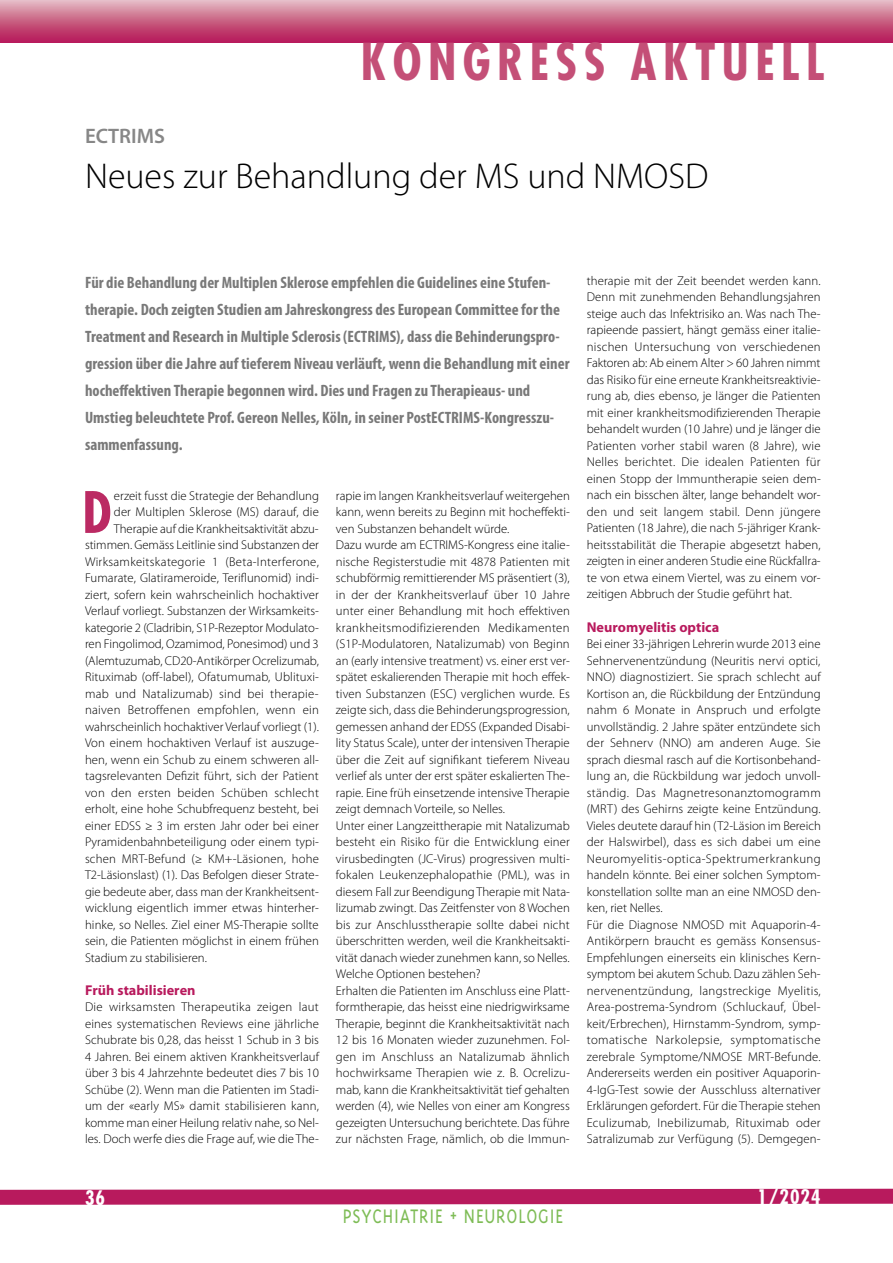
<style>
.page{position:relative;width:893px;height:1263px;background:#fff}
.page>*{position:absolute;margin:0;border:0;box-sizing:border-box;transform-origin:0 0}
.t1{font:700 condensed 55.5px "Futura";color:#bb2a63}
.t2{font:700 condensed 49.5px "Futura";letter-spacing:.13em;color:#c44f77}
.t3{font:300 36px "Myriad Pro";color:#000}
.t4{font:300 22.5px "Triplex";letter-spacing:.04em;color:#7ebc56;scale:.88 1}
.t5{font:600 21px "Myriad Pro";color:#878787}
.t6{font:700 condensed 19.5px "Futura";letter-spacing:.05em;color:#fff}
.t7{font:700 condensed 16.5px/27px "Myriad Pro";color:#797979}
.t8{font:700 14.25px "Myriad Pro";color:#b81a5d}
.t9{font:300 12.75px/16.5px "Myriad Pro";letter-spacing:.005em;color:#000;text-align:justify}
.t10{font:300 12.75px "Myriad Pro";letter-spacing:.025em;color:#000}
</style>
<div class="page">
<div style="left:0;top:0;width:893px;height:43px;background:linear-gradient(to bottom,#e2b7be,#b30f4f)"></div>
<svg style="left:0;top:1188px;width:893px;height:17px;background:#c0346f"></svg>
<h2 class="t2" style="left:361px;top:30px;width:465px">KONGRESS AKTUELL</h2>
<h3 class="t5" style="left:85px;top:125px;width:81px">ECTRIMS</h3>
<h3 class="t3" style="left:85px;top:157px;width:625px">Neues zur Behandlung der MS und NMOSD</h3>
<p class="t7" style="left:85px;top:269px;width:486px">Für die Behandlung der Multiplen Sklerose empfehlen die Guidelines eine Stufen&shy;therapie. Doch zeigten Studien am Jahreskongress des European Committee for the Treatment and Research in Multiple Sclerosis (ECTRIMS), dass die Behinderungspro&shy;gression über die Jahre auf tieferem Niveau verläuft, wenn die Behandlung mit einer hocheffektiven Therapie begonnen wird. Dies und Fragen zu Therapieaus- und Umstieg beleuchtete Prof. Gereon Nelles, Köln, in seiner PostECTRIMS-Kongresszu&shy;sammenfassung.</p>
<h1 class="t1" style="left:82px;top:477px;width:31px">D</h1>
<p class="t9" style="left:336px;top:487px;width:236px;text-align:left">rapie im langen Krankheitsverlauf weitergehen kann, wenn bereits zu Beginn mit hocheffekti&shy;ven Substanzen behandelt würde.<br>Dazu wurde am ECTRIMS-Kongress eine italie&shy;nische Registerstudie mit 4878 Patienten mit schubförmig remittierender MS präsentiert (3), in der der Krankheitsverlauf über 10 Jahre unter einer Behandlung mit hoch effektiven krankheitsmodifizierenden Medikamenten (S1P-Modulatoren, Natalizumab) von Beginn an (early intensive treatment) vs. einer erst ver&shy;spätet eskalierenden Therapie mit hoch effek&shy;tiven Substanzen (ESC) verglichen wurde. Es zeigte sich, dass die Behinderungsprogression, gemessen anhand der EDSS (Expanded Disabi&shy;lity Status Scale), unter der intensiven Therapie über die Zeit auf signifikant tieferem Niveau verlief als unter der erst später eskalierten The&shy;rapie. Eine früh einsetzende intensive Therapie zeigt demnach Vorteile, so Nelles.<br>Unter einer Langzeittherapie mit Natalizumab besteht ein Risiko für die Entwicklung einer virusbedingten (JC-Virus) progressiven multi&shy;fokalen Leukenzephalopathie (PML), was in diesem Fall zur Beendigung Therapie mit Nata&shy;lizumab zwingt. Das Zeitfenster von 8 Wochen bis zur Anschlusstherapie sollte dabei nicht überschritten werden, weil die Krankheitsakti&shy;vität danach wieder zunehmen kann, so Nelles.<br>Welche Optionen bestehen?<br>Erhalten die Patienten im Anschluss eine Platt&shy;formtherapie, das heisst eine niedrigwirksame Therapie, beginnt die Krankheitsaktivität nach 12 bis 16 Monaten wieder zuzunehmen. Fol&shy;gen im Anschluss an Natalizumab ähnlich hochwirksame Therapien wie z. B. Ocrelizu&shy;mab, kann die Krankheitsaktivität tief gehalten werden (4), wie Nelles von einer am Kongress gezeigten Untersuchung berichtete. Das führe zur nächsten Frage, nämlich, ob die Immun-</p>
<p class="t9" style="left:114px;top:487px;width:206px">erzeit fusst die Strategie der Behandlung</p>
<p class="t9" style="left:114px;top:504px;width:206px">der Multiplen Sklerose (MS) darauf, die</p>
<p class="t9" style="left:114px;top:520px;width:206px">Therapie auf die Krankheitsaktivität abzu-</p>
<p class="t9" style="left:85px;top:537px;width:235px">stimmen. Gemäss Leitlinie sind Substanzen der</p>
<p class="t10" style="left:85px;top:554px;width:235px">Wirksamkeitskategorie 1 (Beta-Interferone,</p>
<p class="t9" style="left:85px;top:570px;width:235px">Fumarate, Glatirameroide, Teriflunomid) indi-</p>
<p class="t9" style="left:85px;top:586px;width:235px">ziert, sofern kein wahrscheinlich hochaktiver</p>
<p class="t9" style="left:85px;top:603px;width:235px">Verlauf vorliegt. Substanzen der Wirksamkeits-</p>
<p class="t9" style="left:85px;top:619px;width:235px">kategorie 2 (Cladribin, S1P-Rezeptor Modulato-</p>
<p class="t9" style="left:85px;top:636px;width:235px">ren Fingolimod, Ozamimod, Ponesimod) und 3</p>
<p class="t9" style="left:85px;top:652px;width:235px">(Alemtuzumab, CD20-Antikörper Ocrelizumab,</p>
<p class="t9" style="left:85px;top:669px;width:235px">Rituximab (off-label), Ofatumumab, Ublituxi-</p>
<p class="t9" style="left:85px;top:685px;width:235px">mab und Natalizumab) sind bei therapie-</p>
<p class="t10" style="left:85px;top:703px;width:236px">naiven Betroffenen empfohlen, wenn ein</p>
<p class="t9" style="left:85px;top:718px;width:235px">wahrscheinlich hochaktiver Verlauf vorliegt (1).</p>
<p class="t9" style="left:85px;top:735px;width:235px">Von einem hochaktiven Verlauf ist auszuge-</p>
<p class="t9" style="left:85px;top:751px;width:235px">hen, wenn ein Schub zu einem schweren all-</p>
<p class="t9" style="left:85px;top:768px;width:235px">tagsrelevanten Defizit führt, sich der Patient</p>
<p class="t9" style="left:85px;top:784px;width:235px">von den ersten beiden Schüben schlecht</p>
<p class="t9" style="left:85px;top:801px;width:235px">erholt, eine hohe Schubfrequenz besteht, bei</p>
<p class="t9" style="left:85px;top:817px;width:235px">einer EDSS ≥ 3 im ersten Jahr oder bei einer</p>
<p class="t9" style="left:85px;top:834px;width:235px">Pyramidenbahnbeteiligung oder einem typi-</p>
<p class="t9" style="left:85px;top:850px;width:235px">schen MRT-Befund (≥ KM+-Läsionen, hohe</p>
<p class="t9" style="left:85px;top:867px;width:235px">T2-Läsionslast) (1). Das Befolgen dieser Strate-</p>
<p class="t9" style="left:85px;top:883px;width:235px">gie bedeute aber, dass man der Krankheitsent-</p>
<p class="t9" style="left:85px;top:900px;width:235px">wicklung eigentlich immer etwas hinterher-</p>
<p class="t9" style="left:85px;top:916px;width:235px">hinke, so Nelles. Ziel einer MS-Therapie sollte</p>
<p class="t9" style="left:85px;top:933px;width:235px">sein, die Patienten möglichst in einem frühen</p>
<p class="t9" style="left:85px;top:949px;width:123px">Stadium zu stabilisieren.</p>
<p class="t8" style="left:85px;top:982px;width:112px">Früh stabilisieren</p>
<p class="t9" style="left:85px;top:999px;width:236px">Die wirksamsten Therapeutika zeigen laut eines systematischen Reviews eine jährliche Schubrate bis 0,28, das heisst 1 Schub in 3 bis 4 Jahren. Bei einem aktiven Krankheitsverlauf über 3 bis 4 Jahrzehnte bedeutet dies 7 bis 10<br>Schübe (2). Wenn man die Patienten im Stadi&shy;um der «early MS» damit stabilisieren kann, komme man einer Heilung relativ nahe, so Nel&shy;les. Doch werfe dies die Frage auf, wie die The-</p>
<p class="t9" style="left:587px;top:273px;width:236px">therapie mit der Zeit beendet werden kann.<br>Denn mit zunehmenden Behandlungsjahren steige auch das Infektrisiko an. Was nach The&shy;rapieende passiert, hängt gemäss einer italie&shy;nischen Untersuchung von verschiedenen Faktoren ab: Ab einem Alter &gt; 60 Jahren nimmt das Risiko für eine erneute Krankheitsreaktivie&shy;rung ab, dies ebenso, je länger die Patienten mit einer krankheitsmodifizierenden Therapie behandelt wurden (10 Jahre) und je länger die Patienten vorher stabil waren (8 Jahre), wie Nelles berichtet. Die idealen Patienten für einen Stopp der Immuntherapie seien dem&shy;nach ein bisschen älter, lange behandelt wor&shy;den und seit langem stabil. Denn jüngere Patienten (18 Jahre), die nach 5-jähriger Krank&shy;heitsstabilität die Therapie abgesetzt haben, zeigten in einer anderen Studie eine Rückfallra&shy;te von etwa einem Viertel, was zu einem vor&shy;zeitigen Abbruch der Studie geführt hat.</p>
<p class="t8" style="left:587px;top:619px;width:134px">Neuromyelitis optica</p>
<p class="t9" style="left:587px;top:636px;width:236px;text-align:left">Bei einer 33-jährigen Lehrerin wurde 2013 eine Sehnervenentzündung (Neuritis nervi optici, NNO) diagnostiziert. Sie sprach schlecht auf Kortison an, die Rückbildung der Entzündung nahm 6 Monate in Anspruch und erfolgte unvollständig. 2 Jahre später entzündete sich der Sehnerv (NNO) am anderen Auge. Sie sprach diesmal rasch auf die Kortisonbehand&shy;lung an, die Rückbildung war jedoch unvoll&shy;ständig. Das Magnetresonanztomogramm (MRT) des Gehirns zeigte keine Entzündung.<br>Vieles deutete darauf hin (T2-Läsion im Bereich der Halswirbel), dass es sich dabei um eine Neuromyelitis-optica-Spektrumerkrankung handeln könnte. Bei einer solchen Symptom&shy;konstellation sollte man an eine NMOSD den&shy;ken, riet Nelles.<br>Für die Diagnose NMOSD mit Aquaporin-4- Antikörpern braucht es gemäss Konsensus-Empfehlungen einerseits ein klinisches Kern&shy;symptom bei akutem Schub. Dazu zählen Seh&shy;nervenentzündung, langstreckige Myelitis, Area-postrema-Syndrom (Schluckauf, Übel&shy;keit/Erbrechen), Hirnstamm-Syndrom, symp&shy;tomatische Narkolepsie, symptomatische zerebrale Symptome/NMOSE MRT-Befunde.<br>Andererseits werden ein positiver Aquaporin-4-IgG-Test sowie der Ausschluss alternativer Erklärungen gefordert. Für die Therapie stehen Eculizumab, Inebilizumab, Rituximab oder Satralizumab zur Verfügung (5). Demgegen-</p>
<h3 class="t6" style="left:85px;top:1185px;width:22px">36</h3>
<h3 class="t6" style="left:757px;top:1184px;width:65px">1/2024</h3>
<h3 class="t4" style="left:343px;top:1203px;width:252px">PSYCHIATRIE + NEUROLOGIE</h3>
</div>
